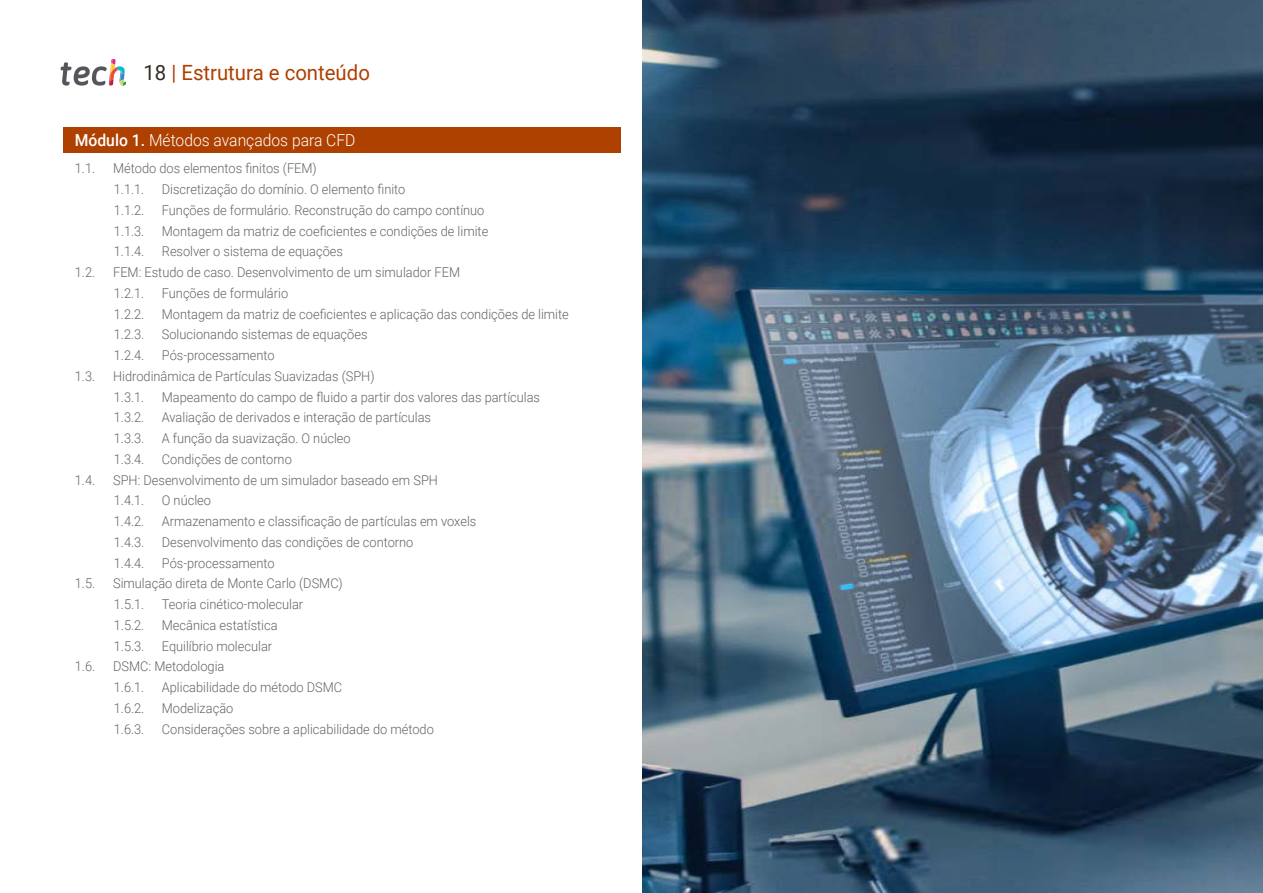
<style>
.page{position:relative;width:1263px;height:893px;background:#fff}
.page>*{position:absolute;margin:0;border:0;box-sizing:border-box;transform-origin:0 0}
.t1{font:21px "Roboto";color:#ae4000}
.t2{font:300 16.5px "Roboto";color:#fff;scale:.95 1}
.t3{font:300 13.5px/20.7px "Roboto";color:#61646a;scale:.95 1}
.s1{color:#312e20}
.s2{font-weight:500}
</style>
<div class="page">
<img style="left:642px;top:0;width:621px;height:893px">
<div style="left:64px;top:128px;width:557px;height:25px;background:#ae4000"></div>
<svg style="left:61px;top:59px;width:65px;height:27px"></svg>
<h1 class="t1" style="left:144px;top:57px;width:228px"><span class="s1">18</span> | Estrutura e conteúdo</h1>
<p class="t2" style="left:75px;top:129px;width:297px"><span class="s2">Módulo 1.</span> Métodos avançados para CFD</p>
<p class="t3" style="left:75px;top:158px;width:23px">1.1.</p>
<p class="t3" style="left:113px;top:158px;width:216px">Método dos elementos finitos (FEM)<br>1.1.1.</p>
<p class="t3" style="left:162px;top:179px;width:258px">Discretização do domínio. O elemento finito</p>
<p class="t3" style="left:114px;top:199px;width:34px">1.1.2.</p>
<p class="t3" style="left:162px;top:199px;width:341px">Funções de formulário. Reconstrução do campo contínuo</p>
<p class="t3" style="left:114px;top:220px;width:34px">1.1.3.</p>
<p class="t3" style="left:162px;top:220px;width:345px">Montagem da matriz de coeficientes e condições de limite</p>
<p class="t3" style="left:114px;top:241px;width:34px">1.1.4.</p>
<p class="t3" style="left:162px;top:241px;width:192px">Resolver o sistema de equações</p>
<p class="t3" style="left:75px;top:262px;width:23px">1.2.</p>
<p class="t3" style="left:113px;top:262px;width:367px">FEM: Estudo de caso. Desenvolvimento de um simulador FEM<br>1.2.1.</p>
<p class="t3" style="left:162px;top:282px;width:134px">Funções de formulário</p>
<p class="t3" style="left:114px;top:303px;width:34px">1.2.2.</p>
<p class="t3" style="left:162px;top:303px;width:430px">Montagem da matriz de coeficientes e aplicação das condições de limite</p>
<p class="t3" style="left:114px;top:324px;width:34px">1.2.3.</p>
<p class="t3" style="left:162px;top:324px;width:218px">Solucionando sistemas de equações</p>
<p class="t3" style="left:114px;top:345px;width:34px">1.2.4.</p>
<p class="t3" style="left:162px;top:345px;width:120px">Pós-processamento</p>
<p class="t3" style="left:75px;top:365px;width:23px">1.3.</p>
<p class="t3" style="left:113px;top:365px;width:277px">Hidrodinâmica de Partículas Suavizadas (SPH)<br>1.3.1.</p>
<p class="t3" style="left:162px;top:386px;width:400px">Mapeamento do campo de fluido a partir dos valores das partículas</p>
<p class="t3" style="left:114px;top:407px;width:34px">1.3.2.</p>
<p class="t3" style="left:162px;top:407px;width:285px">Avaliação de derivados e interação de partículas</p>
<p class="t3" style="left:114px;top:428px;width:34px">1.3.3.</p>
<p class="t3" style="left:162px;top:428px;width:200px">A função da suavização. O núcleo</p>
<p class="t3" style="left:114px;top:448px;width:34px">1.3.4.</p>
<p class="t3" style="left:162px;top:448px;width:138px">Condições de contorno</p>
<p class="t3" style="left:75px;top:469px;width:23px">1.4.</p>
<p class="t3" style="left:113px;top:469px;width:343px">SPH: Desenvolvimento de um simulador baseado em SPH<br>1.4.1.</p>
<p class="t3" style="left:162px;top:490px;width:53px">O núcleo</p>
<p class="t3" style="left:114px;top:511px;width:34px">1.4.2.</p>
<p class="t3" style="left:162px;top:511px;width:333px">Armazenamento e classificação de partículas em voxels</p>
<p class="t3" style="left:114px;top:531px;width:34px">1.4.3.</p>
<p class="t3" style="left:162px;top:531px;width:266px">Desenvolvimento das condições de contorno</p>
<p class="t3" style="left:114px;top:552px;width:34px">1.4.4.</p>
<p class="t3" style="left:162px;top:552px;width:120px">Pós-processamento</p>
<p class="t3" style="left:75px;top:573px;width:23px">1.5.</p>
<p class="t3" style="left:113px;top:573px;width:243px">Simulação direta de Monte Carlo (DSMC)<br>1.5.1.</p>
<p class="t3" style="left:162px;top:594px;width:150px">Teoria cinético-molecular</p>
<p class="t3" style="left:114px;top:614px;width:34px">1.5.2.</p>
<p class="t3" style="left:162px;top:614px;width:123px">Mecânica estatística</p>
<p class="t3" style="left:114px;top:635px;width:34px">1.5.3.</p>
<p class="t3" style="left:162px;top:635px;width:118px">Equilíbrio molecular</p>
<p class="t3" style="left:75px;top:656px;width:23px">1.6.</p>
<p class="t3" style="left:113px;top:656px;width:119px">DSMC: Metodologia<br>1.6.1.</p>
<p class="t3" style="left:162px;top:677px;width:191px">Aplicabilidade do método DSMC</p>
<p class="t3" style="left:114px;top:697px;width:34px">1.6.2.</p>
<p class="t3" style="left:162px;top:697px;width:77px">Modelização</p>
<p class="t3" style="left:114px;top:718px;width:34px">1.6.3.</p>
<p class="t3" style="left:162px;top:718px;width:288px">Considerações sobre a aplicabilidade do método</p>
</div>
